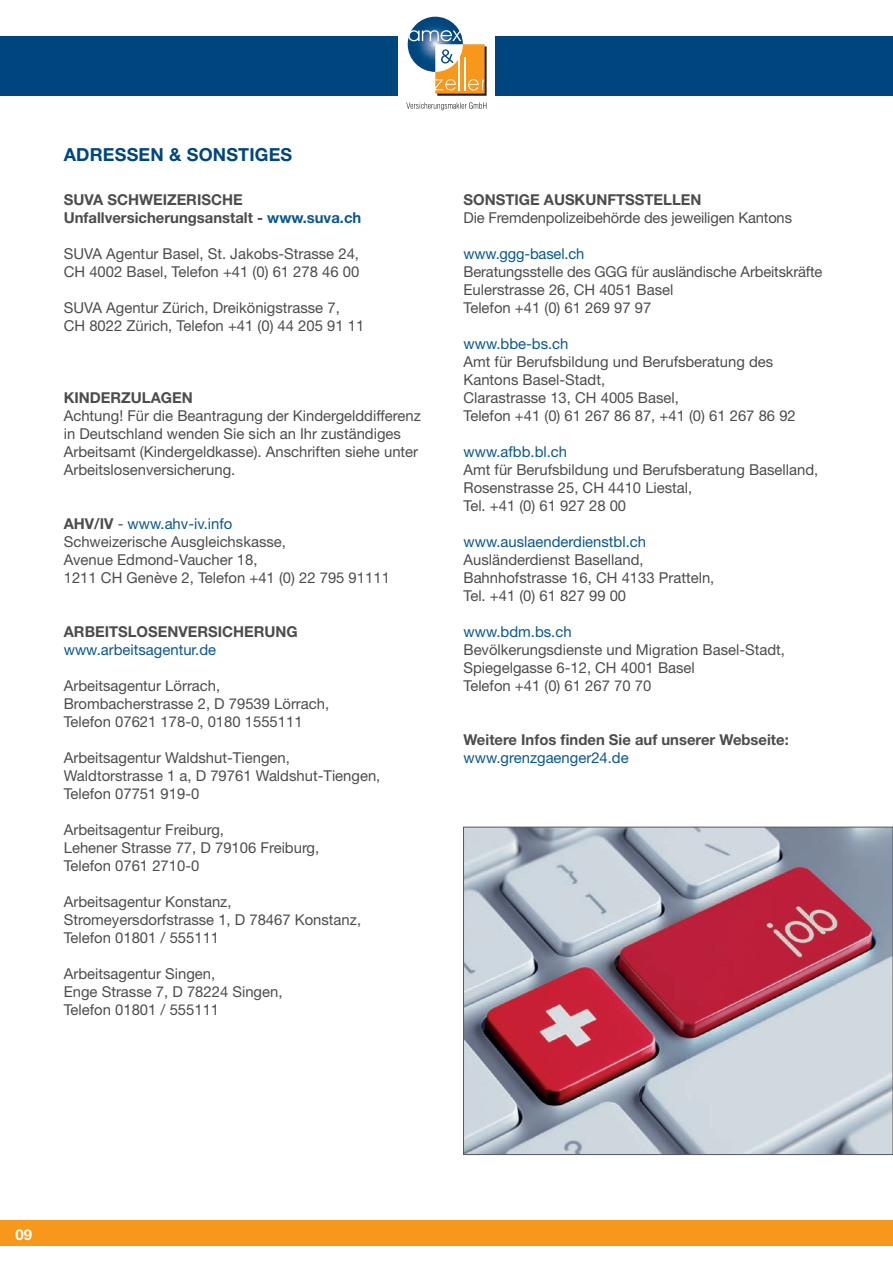
<style>
.page{position:relative;width:893px;height:1263px;background:#fff}
.page>*{position:absolute;margin:0;border:0;box-sizing:border-box;transform-origin:0 0}
.t1{font:700 18px "Helvetica Neue";letter-spacing:.01em;color:#00467e}
.t2{font:15px/18px "Helvetica Neue";color:#4b4c4d}
.t3{font:700 15px/18px "Helvetica Neue";color:#4b4c4d}
.t4{font:15px "Helvetica Neue";color:#0a578d}
.t5{font:700 15px "Helvetica Neue";color:#fff}
.s1{color:#0a578d}
.s2{font-weight:700}
</style>
<div class="page">
<div style="left:0;top:1220px;width:893px;height:26px;background:#f7981d"></div>
<img style="left:465px;top:829px;width:426px;height:324px">
<div style="left:463px;top:827px;width:430px;height:328px;border:1px solid #57585a"></div>
<div style="left:0;top:36px;width:893px;height:60px;background:#00467e"></div>
<div style="left:398px;top:0;width:97px;height:98px;background:#fff"></div>
<img style="left:411px;top:17px;width:48px;height:13px">
<svg style="left:408px;top:30px;width:79px;height:66px"></svg>
<svg style="left:406px;top:102px;width:80px;height:8px"></svg>
<p class="t1" style="left:64px;top:144px;width:230px">ADRESSEN &amp; SONSTIGES</p>
<p class="t3" style="left:64px;top:191px;width:299px">SUVA SCHWEIZERISCHE<br>Unfallversicherungsanstalt - <span class="s1">www.suva.ch</span></p>
<p class="t2" style="left:64px;top:245px;width:297px">SUVA Agentur Basel, St. Jakobs-Strasse 24,<br>CH 4002 Basel, Telefon +41 (0) 61 278 46 00</p>
<p class="t2" style="left:64px;top:299px;width:302px">SUVA Agentur Zürich, Dreikönigstrasse 7,<br>CH 8022 Zürich, Telefon +41 (0) 44 205 91 11</p>
<p class="t3" style="left:64px;top:389px;width:130px">KINDERZULAGEN</p>
<p class="t2" style="left:64px;top:407px;width:359px">Achtung! Für die Beantragung der Kindergelddifferenz in Deutschland wenden Sie sich an Ihr zuständiges Arbeitsamt (Kindergeldkasse). Anschriften siehe unter Arbeitslosenversicherung.</p>
<p class="t2" style="left:64px;top:515px;width:328px"><span class="s2">AHV/IV</span> - <span class="s1">www.ahv-iv.info<br></span>Schweizerische Ausgleichskasse,<br>Avenue Edmond-Vaucher 18,<br>1211 CH Genève 2, Telefon +41 (0) 22 795 91111</p>
<p class="t3" style="left:64px;top:623px;width:236px">ARBEITSLOSENVERSICHERUNG</p>
<p class="t4" style="left:64px;top:641px;width:154px">www.arbeitsagentur.de</p>
<p class="t2" style="left:64px;top:677px;width:267px">Arbeitsagentur Lörrach,<br>Brombacherstrasse 2, D 79539 Lörrach,<br>Telefon 07621 178-0, 0180 1555111</p>
<p class="t2" style="left:64px;top:749px;width:318px">Arbeitsagentur Waldshut-Tiengen,<br>Waldtorstrasse 1 a, D 79761 Waldshut-Tiengen,<br>Telefon 07751 919-0</p>
<p class="t2" style="left:64px;top:821px;width:257px">Arbeitsagentur Freiburg,<br>Lehener Strasse 77, D 79106 Freiburg,<br>Telefon 0761 2710-0</p>
<p class="t2" style="left:64px;top:893px;width:299px">Arbeitsagentur Konstanz,<br>Stromeyersdorfstrasse 1, D 78467 Konstanz,<br>Telefon 01801 / 555111</p>
<p class="t2" style="left:64px;top:965px;width:220px">Arbeitsagentur Singen,<br>Enge Strasse 7, D 78224 Singen,<br>Telefon 01801 / 555111</p>
<p class="t3" style="left:463px;top:191px;width:239px">SONSTIGE AUSKUNFTSSTELLEN</p>
<p class="t2" style="left:463px;top:209px;width:330px">Die Fremdenpolizeibehörde des jeweiligen Kantons</p>
<p class="t4" style="left:463px;top:245px;width:122px">www.ggg-basel.ch</p>
<p class="t2" style="left:463px;top:263px;width:360px">Beratungsstelle des GGG für ausländische Arbeitskräfte<br>Eulerstrasse 26, CH 4051 Basel<br>Telefon +41 (0) 61 269 97 97</p>
<p class="t4" style="left:463px;top:335px;width:107px">www.bbe-bs.ch</p>
<p class="t2" style="left:463px;top:353px;width:334px">Amt für Berufsbildung und Berufsberatung des Kantons Basel-Stadt,<br>Clarastrasse 13, CH 4005 Basel,<br>Telefon +41 (0) 61 267 86 87, +41 (0) 61 267 86 92</p>
<p class="t4" style="left:463px;top:443px;width:105px">www.afbb.bl.ch</p>
<p class="t2" style="left:463px;top:461px;width:356px">Amt für Berufsbildung und Berufsberatung Baselland,<br>Rosenstrasse 25, CH 4410 Liestal,<br>Tel. +41 (0) 61 927 28 00</p>
<p class="t4" style="left:463px;top:533px;width:184px">www.auslaenderdienstbl.ch</p>
<p class="t2" style="left:463px;top:551px;width:252px">Ausländerdienst Baselland,<br>Bahnhofstrasse 16, CH 4133 Pratteln,<br>Tel. +41 (0) 61 827 99 00</p>
<p class="t4" style="left:463px;top:623px;width:110px">www.bdm.bs.ch</p>
<p class="t2" style="left:463px;top:641px;width:323px">Bevölkerungsdienste und Migration Basel-Stadt,<br>Spiegelgasse 6-12, CH 4001 Basel<br>Telefon +41 (0) 61 267 70 70</p>
<p class="t3" style="left:463px;top:731px;width:327px">Weitere Infos finden Sie auf unserer Webseite:</p>
<p class="t4" style="left:463px;top:749px;width:167px">www.grenzgaenger24.de</p>
<p class="t5" style="left:16px;top:1225px;width:18px">09</p>
</div>
